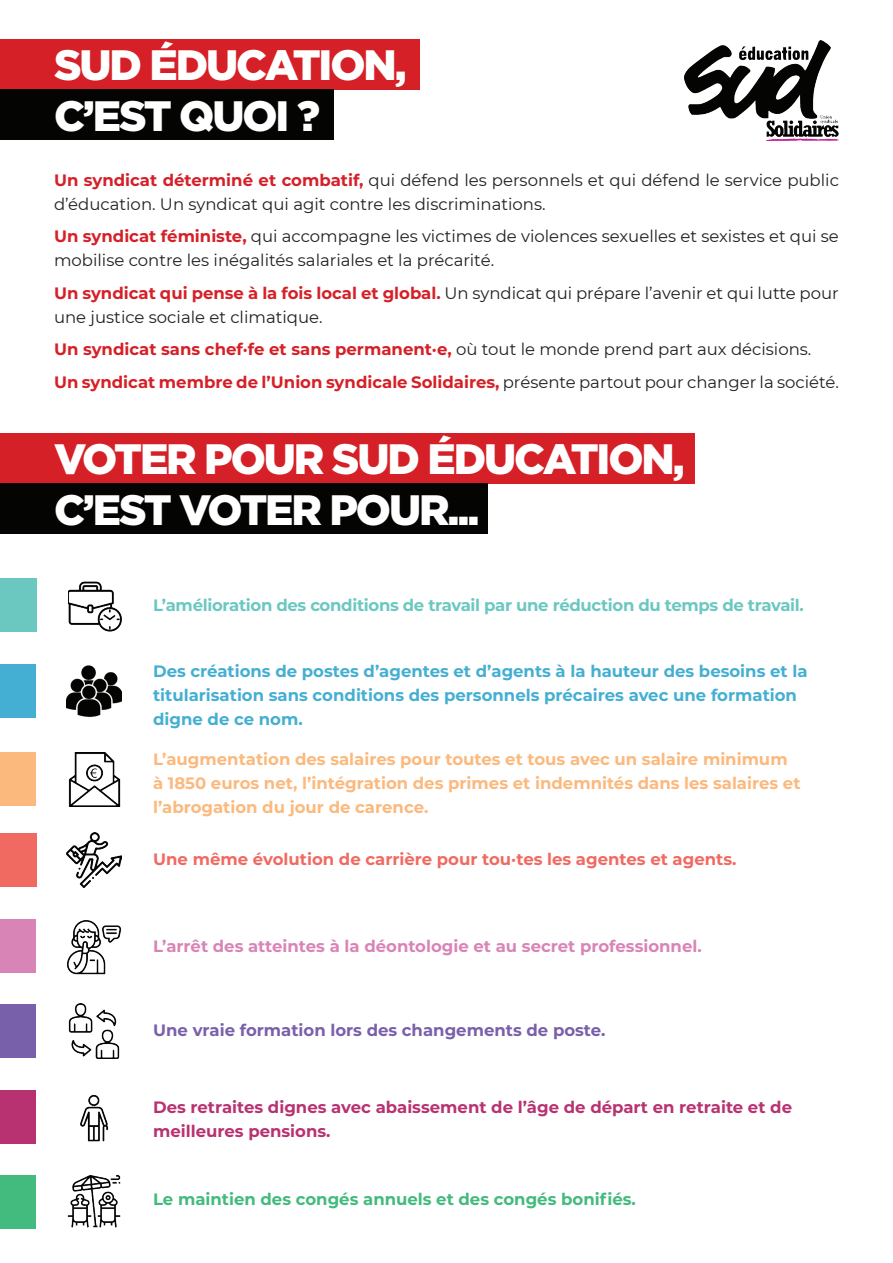
<style>
.page{position:relative;width:893px;height:1263px;background:#fff}
.page>*{position:absolute;margin:0;border:0;box-sizing:border-box;transform-origin:0 0}
.t1{font:900 42.45px/51px "Gotham";letter-spacing:-.05em;color:#fff}
.t2{font:16.5px/24px "Montserrat";color:#231f20}
.t3{font:700 16.5px/32.5px "Montserrat";color:#d62027}
.t4{font:700 16.5px/24px "Montserrat";color:#fbb97d}
.t5{font:700 16.5px/24px "Montserrat";color:#44afd2}
.t6{font:700 16.5px/24px "Montserrat";color:#b83272}
.t7{font:700 16.5px "Montserrat";letter-spacing:-.02em;color:#6bc8c0}
.t8{font:700 16.5px "Montserrat";color:#d984b7}
.t9{font:700 16.5px "Montserrat";color:#f16a62}
.t10{font:700 16.5px "Montserrat";color:#43ba7e}
.t11{font:700 16.5px "Montserrat";color:#7960aa}
.s1{font-weight:700;color:#d52029}
.s2{font-weight:700;color:#d62027}
.s3{font-weight:400;color:#231f20}
</style>
<div class="page">
<div style="left:0;top:39px;width:419px;height:51px;background:#d62027"></div>
<div style="left:0;top:433px;width:695px;height:50px;background:#d62027"></div>
<div style="left:0;top:90px;width:333px;height:50px;background:#040503"></div>
<div style="left:0;top:483px;width:487px;height:51px;background:#040503"></div>
<img style="left:68px;top:581px;width:54px;height:50px">
<img style="left:67px;top:665px;width:55px;height:53px">
<img style="left:67px;top:920px;width:55px;height:54px">
<img style="left:69px;top:752px;width:51px;height:54px">
<img style="left:68px;top:1004px;width:52px;height:55px">
<img style="left:80px;top:1094px;width:29px;height:48px">
<img style="left:67px;top:832px;width:55px;height:55px">
<img style="left:67px;top:1175px;width:54px;height:53px">
<div style="left:0;top:578px;width:36px;height:53px;background:#6bc8c0"></div>
<div style="left:0;top:833px;width:36px;height:53px;background:#f16a62"></div>
<div style="left:0;top:665px;width:35px;height:53px;background:#44afd2"></div>
<div style="left:0;top:920px;width:35px;height:53px;background:#d984b7"></div>
<div style="left:0;top:1091px;width:35px;height:53px;background:#b83272"></div>
<div style="left:0;top:753px;width:35px;height:53px;background:#fbb97d"></div>
<div style="left:0;top:1004px;width:35px;height:53px;background:#7960aa"></div>
<div style="left:0;top:1175px;width:35px;height:54px;background:#43ba7e"></div>
<img style="left:684px;top:40px;width:155px;height:100px">
<h1 class="t1" style="left:54px;top:39px;width:354px">SUD ÉDUCATION,<br>C’EST QUOI ?</h1>
<p class="t2" style="left:54px;top:167px;width:786px"><span class="s1">Un syndicat déterminé et combatif</span><span class="s2">,</span> qui défend les personnels et qui défend le service public d’éducation. Un syndicat qui agit contre les discriminations.</p>
<p class="t2" style="left:54px;top:224px;width:786px"><span class="s2">Un syndicat féministe,</span> qui accompagne les victimes de violences sexuelles et sexistes et qui se mobilise contre les inégalités salariales et la précarité.</p>
<p class="t2" style="left:54px;top:280px;width:786px"><span class="s2">Un syndicat qui pense à la fois local et global.</span> Un syndicat qui prépare l’avenir et qui lutte pour une justice sociale et climatique.</p>
<p class="t3" style="left:54px;top:332px;width:786px">Un syndicat sans chef·fe et sans permanent·e, <span class="s3">où tout le monde prend part aux décisions.<br></span>Un syndicat membre de l’Union syndicale Solidaires, <span class="s3">présente partout pour changer la société.</span></p>
<h1 class="t1" style="left:54px;top:433px;width:632px">VOTER POUR SUD ÉDUCATION,<br>C’EST VOTER POUR...</h1>
<p class="t7" style="left:153px;top:593px;width:652px">L’amélioration des conditions de travail par une réduction du temps de travail.</p>
<p class="t5" style="left:153px;top:658px;width:656px">Des créations de postes d’agentes et d’agents à la hauteur des besoins et la titularisation sans conditions des personnels précaires avec une formation digne de ce nom.</p>
<p class="t4" style="left:153px;top:746px;width:649px">L’augmentation des salaires pour toutes et tous avec un salaire minimum à 1850 euros net, l’intégration des primes et indemnités dans les salaires et l’abrogation du jour de carence.</p>
<p class="t9" style="left:153px;top:847px;width:585px">Une même évolution de carrière pour tou·tes les agentes et agents.</p>
<p class="t8" style="left:153px;top:934px;width:550px">L’arrêt des atteintes à la déontologie et au secret professionnel.</p>
<p class="t11" style="left:153px;top:1018px;width:454px">Une vraie formation lors des changements de poste.</p>
<p class="t6" style="left:153px;top:1094px;width:640px">Des retraites dignes avec abaissement de l’âge de départ en retraite et de meilleures pensions.</p>
<p class="t10" style="left:153px;top:1187px;width:484px">Le maintien des congés annuels et des congés bonifiés.</p>
</div>
